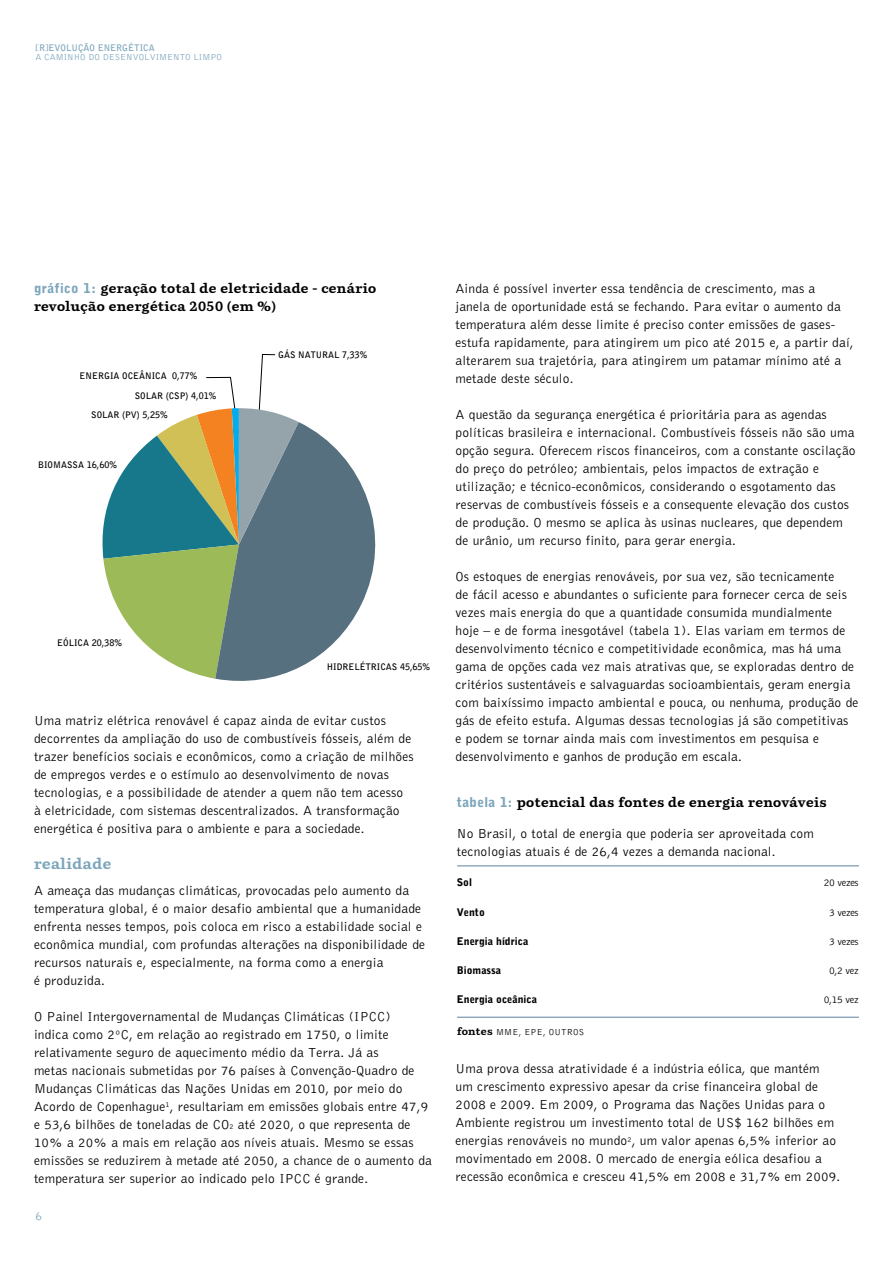
<style>
.page{position:relative;width:893px;height:1263px;background:#fff}
.page>*{position:absolute;margin:0;border:0;box-sizing:border-box;transform-origin:0 0}
.t1{font:700 15px "Parry";letter-spacing:.025em;color:#7ca5bc}
.t2{font:300 13.5px/18px "Bell Gothic";letter-spacing:.01em;color:#000}
.t3{font:700 13.5px/18px "Parry";letter-spacing:.025em;color:#000}
.t4{font:300 12px "Bell Gothic";color:#7ca5bc}
.t5{font:900 10.5px "Bell Gothic";color:#000}
.t6{font:300 10.5px "Bell Gothic";letter-spacing:-.035em;color:#000}
.t7{font:700 9px "Bell Gothic BT";color:#000}
.t8{font:300 9px "Bell Gothic";color:#7ca5bc}
.t9{font:700 9px "Bell Gothic";color:#7ca5bc}
.t10{font:300 9px "Bell Gothic";color:#000}
.s1{font-family:"Bell Gothic";font-weight:900;color:#7ca5bc}
.s2{font-size:7.5px}
.s3{font-family:"Parry";font-weight:700;font-size:10.5px}
</style>
<div class="page">
<hr style="left:457px;top:1017px;width:402px;height:1px;background:#5d81a1">
<hr style="left:457px;top:865px;width:402px;height:1px;background:#5d81a1">
<svg style="left:217px;top:422px;width:159px;height:259px;fill:#567080"></svg>
<svg style="left:102px;top:354px;width:197px;height:325px"></svg>
<p class="t9" style="left:36px;top:42px;width:69px">[R]EVOLUÇÃO ENERG</p>
<p class="t9" style="left:128px;top:42px;width:18px">ÉTICA</p>
<p class="t8" style="left:36px;top:52px;width:92px">A CAMIN HO DO DESENV</p>
<p class="t8" style="left:139px;top:52px;width:85px">OLVIMENTO LIMPO</p>
<p class="t3" style="left:34px;top:279px;width:344px"><span class="s1">gráfico 1:</span> geração total de eletricidade - cenário revolução energética 2050 (em %)</p>
<p class="t7" style="left:80px;top:370px;width:119px">ENERGIA OCEÂNICA 0,77%</p>
<p class="t7" style="left:135px;top:390px;width:83px">SOLAR (CSP) 4,01%</p>
<p class="t7" style="left:91px;top:408px;width:78px">SOLAR (PV) 5,25%</p>
<p class="t7" style="left:38px;top:459px;width:80px">BIOMASSA 16,60%</p>
<p class="t7" style="left:278px;top:348px;width:91px">GÁS NATURAL 7,33%</p>
<p class="t7" style="left:57px;top:637px;width:66px">EÓLICA 20,38%</p>
<p class="t7" style="left:327px;top:661px;width:105px">HIDRELÉTRICAS 45,65%</p>
<p class="t2" style="left:34px;top:712px;width:381px">Uma matriz elétrica renovável é capaz ainda de evitar custos decorrentes da ampliação do uso de combustíveis fósseis, além de trazer benefícios sociais e econômicos, como a criação de milhões de empregos verdes e o estímulo ao desenvolvimento de novas tecnologias, e a possibilidade de atender a quem não tem acesso<br>à eletricidade, com sistemas descentralizados. A transformação energética é positiva para o ambiente e para a sociedade.</p>
<p class="t1" style="left:34px;top:854px;width:79px">realidade</p>
<p class="t2" style="left:34px;top:882px;width:393px">A ameaça das mudanças climáticas, provocadas pelo aumento da temperatura global, é o maior desafio ambiental que a humanidade enfrenta nesses tempos, pois coloca em risco a estabilidade social e econômica mundial, com profundas alterações na disponibilidade de recursos naturais e, especialmente, na forma como a energia<br>é produzida.</p>
<p class="t2" style="left:34px;top:1008px;width:335px">O Painel Intergovernamental de Mudanças C limáticas (IPCC</p>
<p class="t2" style="left:34px;top:1008px;width:400px;text-indent:352px">)<br>indica como 2ºC, em relação ao registrado em 1750, o limite relativamente seguro de aquecimento médio da Terra. Já as<br>metas nacionais submetidas por 76 países à Convenção-Quadro de Mudanças C limáticas das N ações Unidas em 2010, por meio do Acordo de Copenhague<sup>1</sup>, resultariam em emissões globais entre 47,9 e 53,6 bilhões de toneladas de C O<span class="s2">2</span> até 2020, o que representa de 10% a 20% a mais em relação aos níveis atuais. Mesmo se essas emissões se reduzirem à metade até 2050, a chance de o aumento da temperatura ser superior ao indicado pelo IPCC</p>
<p class="t2" style="left:315px;top:1170px;width:55px">é grande.</p>
<p class="t4" style="left:36px;top:1210px;width:8px">6</p>
<p class="t2" style="left:455px;top:280px;width:400px">Ainda é possível inverter essa tendência de crescimento, mas a<br>janela de oportunidade está se fechando. Para evitar o aumento da temperatura além desse limite é preciso conter emissões de gases&shy;estufa rapidamente, para atingirem um pico até 2015 e, a partir daí, alterarem sua trajetória, para atingirem um patamar mínimo até a metade deste século.</p>
<p class="t2" style="left:455px;top:406px;width:402px">A questão da segurança energética é prioritária para as agendas políticas brasileira e internacional. Combustíveis fósseis não são uma opção segura. Oferecem riscos financeiros, com a constante oscilação do preço do petróleo; ambientais, pelos impactos de extração e utilização; e técnico-econômicos, considerando o esgotamento das reservas de combustíveis fósseis e a consequente elevação dos custos de produção. O mesmo se aplica às usinas nucleares, que dependem de urânio, um recurso finito, para gerar energia.</p>
<p class="t2" style="left:455px;top:568px;width:405px">Os estoques de energias renováveis, por sua vez, são tecnicamente<br>de fácil acesso e abundantes o suficiente para fornecer cerca de seis vezes mais energia do que a quantidade consumida mundialmente hoje – e de forma inesgotável (tabela 1). E las variam em termos de desenvolvimento técnico e competitividade econômica, mas há uma gama de opções cada vez mais atrativas que, se exploradas dentro de critérios sustentáveis e salvaguardas socioambientais, geram energia com baixíssimo impacto ambiental e pouca, ou nenhuma, produção de gás de efeito estufa. Algumas dessas tecnologias já são competitivas<br>e podem se tornar ainda mais com investimentos em pesquisa e desenvolvimento e ganhos de produção em escala.</p>
<p class="t3" style="left:457px;top:792px;width:371px"><span class="s1">tabela 1:</span> potencial das fontes de energia renováveis</p>
<p class="t2" style="left:457px;top:825px;width:359px">N o Brasil, o total de energia que poderia ser aproveitada com tecnologias atuais é de 26,4 vezes a demanda nacional.</p>
<p class="t5" style="left:457px;top:876px;width:17px">Sol</p>
<p class="t6" style="left:824px;top:877px;width:37px">20 vezes</p>
<p class="t5" style="left:457px;top:906px;width:30px">Vento</p>
<p class="t6" style="left:829px;top:906px;width:31px">3 vezes</p>
<p class="t5" style="left:457px;top:935px;width:73px">Energia hídrica</p>
<p class="t6" style="left:829px;top:936px;width:31px">3 vezes</p>
<p class="t5" style="left:457px;top:964px;width:46px">Biomassa</p>
<p class="t6" style="left:829px;top:965px;width:31px">0,2 vez</p>
<p class="t5" style="left:457px;top:993px;width:82px">Energia oceânica</p>
<p class="t6" style="left:824px;top:994px;width:37px">0,15 vez</p>
<p class="t10" style="left:457px;top:1027px;width:74px"><span class="s3">fontes</span> MME , EPE</p>
<p class="t10" style="left:543px;top:1027px;width:13px">, out</p>
<p class="t10" style="left:567px;top:1027px;width:13px">ros</p>
<p class="t2" style="left:455px;top:1059px;width:386px">Uma prova dessa atratividade é a indústria eólica, que mantém um crescimento expressivo apesar da crise financeira global de 2008 e 2009. E m 2009, o P rograma das N ações Unidas para o Ambiente registrou um investimento total de US$ 162 bilhões em energias renováveis no mundo<sup>2</sup>, um valor apenas 6,5% inferior ao movimentado em 2008. O mercado de energia eólica desafiou a recessão econômica e cresceu 41,5% em 2008 e 31,7% em 2009.</p>
</div>
